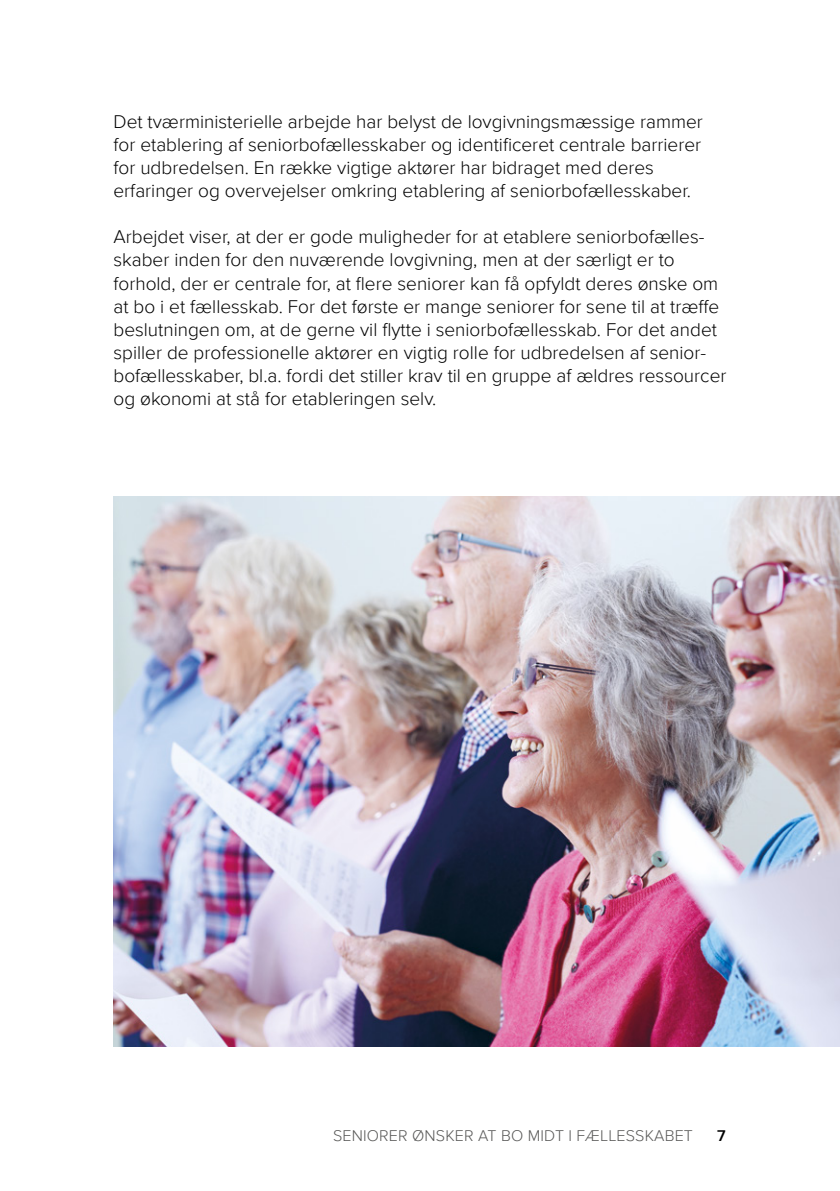
<style>
.page{position:relative;width:840px;height:1191px;background:#fff}
.page>*{position:absolute;margin:0;border:0;box-sizing:border-box;transform-origin:0 0}
._01_Brød{font:300 19px/23px "Proxima Nova";color:#000}
.t1{font:300 16px "Proxima Nova";letter-spacing:.01em;color:#575756}
.t2{font:600 16px "Proxima Nova";color:#000}
</style>
<div class="page">
<img style="left:113px;top:496px;width:726px;height:550px">
<p class="_01_Brød" style="left:113px;top:110px;width:590px">Det tværministerielle arbejde har belyst de lovgivningsmæssige rammer for etablering af seniorbofællesskaber og identificeret centrale barrierer for udbredelsen. En række vigtige aktører har bidraget med deres erfaringer og overvejelser omkring etablering af seniorbofællesskaber.</p>
<p class="_01_Brød" style="left:113px;top:225px;width:614px">Arbejdet viser, at der er gode muligheder for at etablere seniorbofælles&shy;skaber inden for den nuværende lovgivning, men at der særligt er to forhold, der er centrale for, at flere seniorer kan få opfyldt deres ønske om at bo i et fællesskab. For det første er mange seniorer for sene til at træffe beslutningen om, at de gerne vil flytte i seniorbofællesskab. For det andet spiller de professionelle aktører en vigtig rolle for udbredelsen af senior&shy;bofællesskaber, bl.a. fordi det stiller krav til en gruppe af ældres ressourcer og økonomi at stå for etableringen selv.</p>
<p class="t1" style="left:333px;top:1124px;width:361px">SENIORER ØNSKER AT BO MIDT I FÆLLESSKABET</p>
<p class="t2" style="left:716px;top:1124px;width:10px">7</p>
</div>
